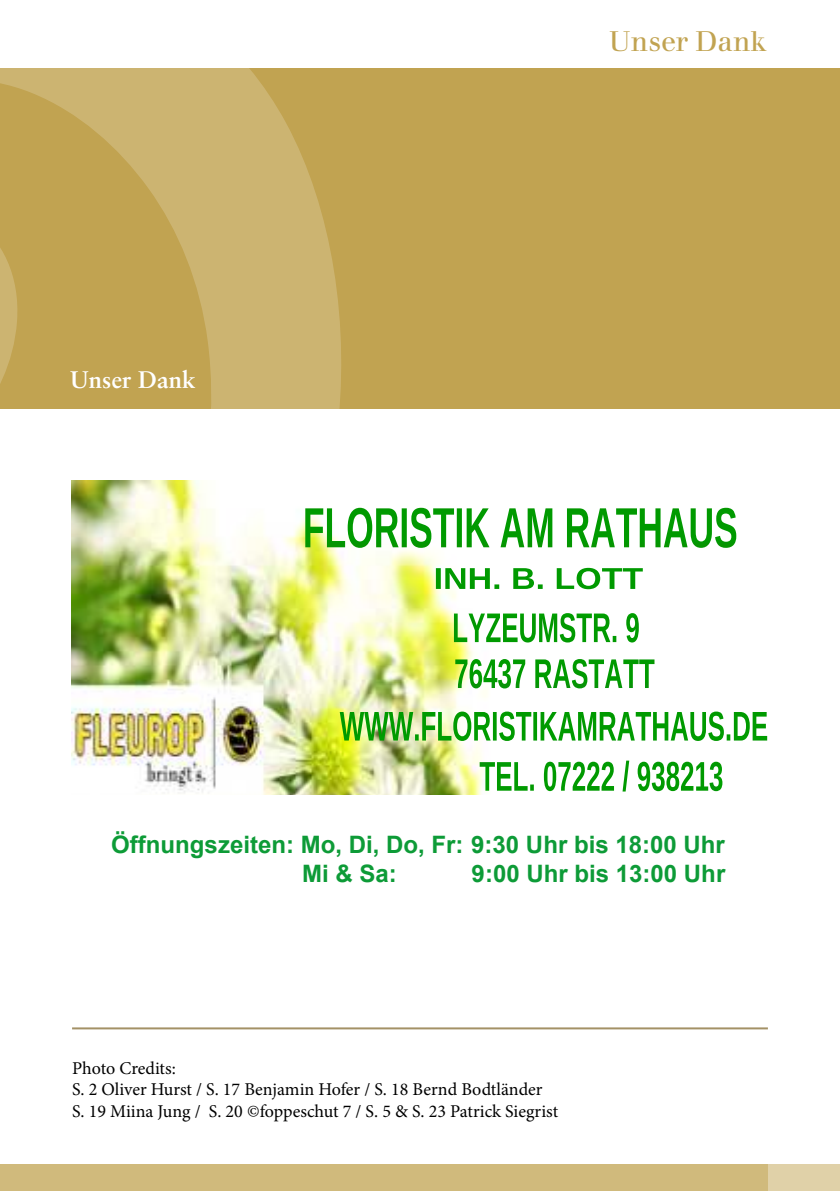
<style>
.page{position:relative;width:840px;height:1191px;background:#fff}
.page>*{position:absolute;margin:0;border:0;box-sizing:border-box;transform-origin:0 0}
.t1{font:28px "Walbaum Buch BQ";color:#c1a351}
.t2{font:700 24px/28.8px "Arial";color:#0d9b37}
.t3{font:700 24px "Sabon LT Std";color:#fff}
.t4{font:18px/21.6px "Minion Pro";color:#000}
</style>
<div class="page">
<div style="left:0;top:68px;width:839px;height:340px;background:#c1a351"></div>
<div style="left:0;top:1164px;width:839px;height:27px;background:#e0d1a8"></div>
<div style="left:0;top:1164px;width:767px;height:27px;background:#d0ba7c"></div>
<svg style="left:0;top:68px;width:344px;height:697px"></svg>
<img style="left:72px;top:480px;width:696px;height:315px">
<img style="left:305px;top:508px;width:406px;height:40px">
<img style="left:453px;top:613px;width:185px;height:29px">
<img style="left:435px;top:568px;width:207px;height:21px">
<img style="left:455px;top:659px;width:167px;height:29px">
<img style="left:339px;top:711px;width:276px;height:30px">
<img style="left:479px;top:760px;width:185px;height:31px">
<hr style="left:72px;top:1027px;width:695px;height:2px;background:#998555">
<h2 class="t3" style="left:70px;top:370px;width:127px">Unser Dank</h2>
<h1 class="t1" style="left:609px;top:26px;width:159px">Unser Dank</h1>
<h2 class="t2" style="left:302px;top:833px;width:424px;text-indent:-191px">Öffnungszeiten: Mo, Di, Do, Fr: 9:30 Uhr bis 18:00 Uhr<br>Mi &amp; Sa:</h2>
<h2 class="t2" style="left:471px;top:861px;width:255px">9:00 Uhr bis 13:00 Uhr</h2>
<p class="t4" style="left:72px;top:1058px;width:487px">Photo Credits:<br>S. 2 Oliver Hurst / S. 17 Benjamin Hofer / S. 18 Bernd Bodtländer<br>S. 19 Miina Jung / S. 20 ©foppeschut 7 / S. 5 &amp; S. 23 Patrick Siegrist</p>
</div>
